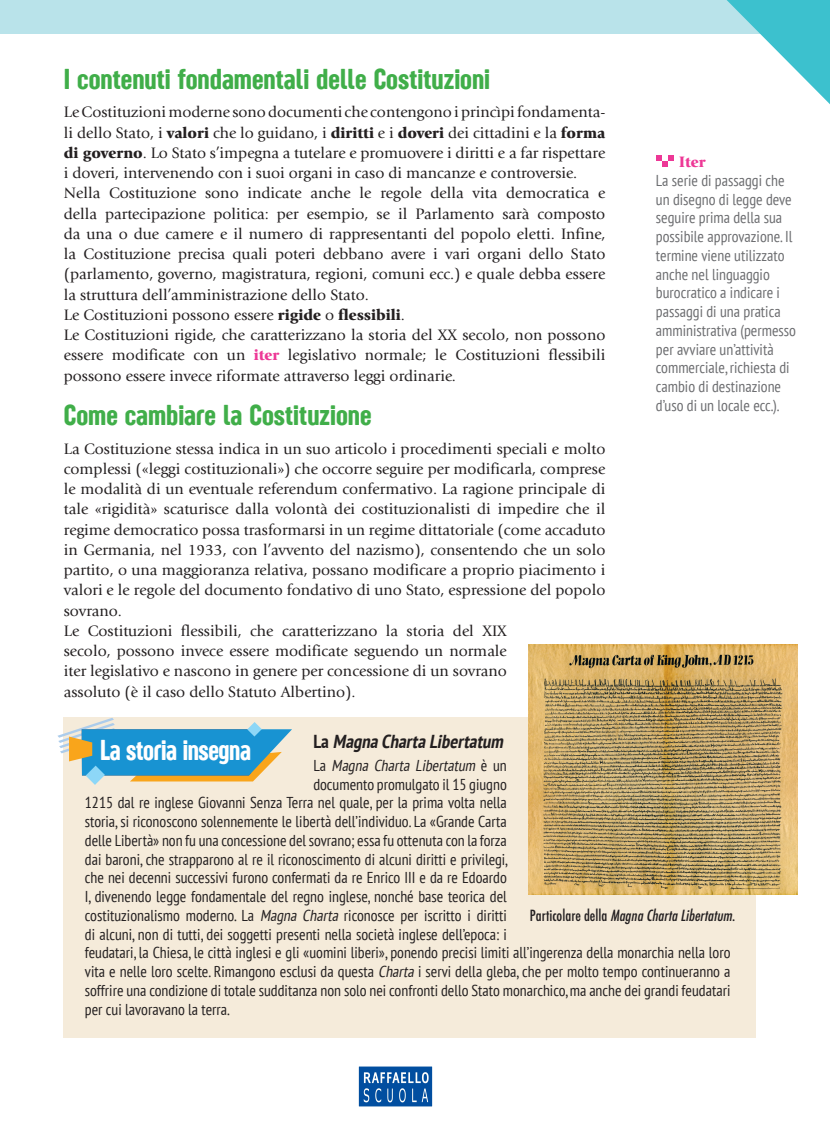
<style>
.page{position:relative;width:830px;height:1127px;background:#fff}
.page>*{position:absolute;margin:0;border:0;box-sizing:border-box;transform-origin:0 0}
.Sottotitolo_paragraf{font:30px "Sugo Pro Classic Trial";color:#40ae49}
.Titolo_Unita{font:30px "Sugo Pro Classic Trial";letter-spacing:-.015em;color:#fff;scale:.92 1}
.Testo_box_giustifica{font:italic 700 condensed 18.75px "PT Sans";color:#231f20}
.Testo{font:15.75px/20.2px "Giovanni";color:#231f20;text-align:justify}
.Testo_box_giustifica-2{font:condensed 15.75px "PT Sans";color:#231f20}
.Testo_glossario{font:condensed 15.75px/18.8px "PT Sans";color:#6c6d70}
.Testo_box_giustifica-3{font:italic condensed 15.75px "PT Sans";color:#231f20}
.Titolo_glossario{font:900 15.75px "Giovanni";color:#ed3896}
.Testo_dida{font:italic 500 condensed 15px "Futura";color:#231f20}
.s1{font-weight:900}
.s2{font-weight:900;color:#ed3896}
.s3{font-style:normal}
.s4{font-style:italic}
</style>
<div class="page">
<hr style="left:0;top:0;width:1px;height:34px;background:#b9e3ea">
<div style="left:1px;top:0;width:828px;height:34px;background:#b9e3ea"></div>
<svg style="left:656px;top:155px;width:17px;height:12px"></svg>
<div style="left:64px;top:717px;width:691px;height:320px;background:#f5ebda"></div>
<svg style="left:57px;top:718px;width:235px;height:67px"></svg>
<img style="left:528px;top:645px;width:269px;height:250px">
<svg style="left:727px;top:0;width:103px;height:104px"></svg>
<img style="left:358px;top:1066px;width:75px;height:41px">
<p class="Sottotitolo_paragraf" style="left:64px;top:61px;width:427px">I contenuti fondamentali delle Costituzioni</p>
<p class="Testo" style="left:64px;top:102px;width:542px">Le Costituzioni moderne sono documenti che contengono i princìpi fondamenta&shy;li dello Stato, i <span class="s1">valori</span> che lo guidano, i <span class="s1">diritti</span> e i <span class="s1">doveri</span> dei cittadini e la <span class="s1">forma di governo</span>. Lo Stato s’impegna a tutelare e promuovere i diritti e a far rispettare i doveri, intervenendo con i suoi organi in caso di mancanze e controversie.</p>
<p class="Testo" style="left:64px;top:183px;width:543px">Nella Costituzione sono indicate anche le regole della vita democratica e della partecipazione politica: per esempio, se il Parlamento sarà composto da una o due camere e il numero di rappresentanti del popolo eletti. Infine, la Costituzione precisa quali poteri debbano avere i vari organi dello Stato (parlamento, governo, magistratura, regioni, comuni ecc.) e quale debba essere la struttura dell’amministrazione dello Stato.</p>
<p class="Testo" style="left:64px;top:305px;width:342px">Le Costituzioni possono essere <span class="s1">rigide</span> o <span class="s1">flessibili</span>.</p>
<p class="Testo" style="left:64px;top:325px;width:543px">Le Costituzioni rigide, che caratterizzano la storia del XX secolo, non possono essere modificate con un <span class="s2">iter</span> legislativo normale; le Costituzioni flessibili possono essere invece riformate attraverso leggi ordinarie.</p>
<p class="Sottotitolo_paragraf" style="left:64px;top:398px;width:309px">Come cambiare la Costituzione</p>
<p class="Testo" style="left:64px;top:438px;width:543px">La Costituzione stessa indica in un suo articolo i procedimenti speciali e molto complessi («leggi costituzionali») che occorre seguire per modificarla, comprese le modalità di un eventuale referendum confermativo. La ragione principale di tale «rigidità» scaturisce dalla volontà dei costituzionalisti di impedire che il regime democratico possa trasformarsi in un regime dittatoriale (come accaduto in Germania, nel 1933, con l’avvento del nazismo), consentendo che un solo partito, o una maggioranza relativa, possano modificare a proprio piacimento i valori e le regole del documento fondativo di uno Stato, espressione del popolo sovrano.</p>
<p class="Testo" style="left:64px;top:621px;width:444px">Le Costituzioni flessibili, che caratterizzano la storia del XIX secolo, possono invece essere modificate seguendo un normale iter legislativo e nascono in genere per concessione di un sovrano assoluto (è il caso dello Statuto Albertino).</p>
<p class="Titolo_glossario" style="left:679px;top:152px;width:28px">Iter</p>
<p class="Testo_glossario" style="left:655px;top:170px;width:141px">La serie di passaggi che un disegno di legge deve seguire prima della sua possibile approvazione. Il termine viene utilizzato anche nel linguaggio burocratico a indicare i passaggi di una pratica amministrativa (permesso per avviare un’attività commerciale, richiesta di cambio di destinazione d’uso di un locale ecc.).</p>
<p class="Testo_box_giustifica" style="left:313px;top:729px;width:195px"><span class="s3">L a</span> MagnaChartaLibertatum</p>
<p class="Testo_box_giustifica-3" style="left:313px;top:755px;width:195px"><span class="s3">L a</span> Magna Charta Libertatum <span class="s3">è u n</span></p>
<p class="Testo_box_giustifica-2" style="left:313px;top:774px;width:195px">documento promulgato il 15 giugno</p>
<p class="Testo_box_giustifica-2" style="left:85px;top:792px;width:423px">1215 dal re inglese Giovanni Senza Terra nel quale, per la prima volta nella</p>
<p class="Testo_box_giustifica-2" style="left:85px;top:811px;width:423px">storia, si riconoscono solennemente le libertà dell’individuo. La «Grande Carta</p>
<p class="Testo_box_giustifica-2" style="left:85px;top:830px;width:423px">delle Libertà» non fu una concessione del sovrano; essa fu ottenuta con la forza</p>
<p class="Testo_box_giustifica-2" style="left:85px;top:849px;width:424px">dai baroni, che strapparono al re il riconoscimento di alcuni diritti e privilegi,</p>
<p class="Testo_box_giustifica-2" style="left:85px;top:867px;width:423px">che nei decenni successivi furono confermati da re Enrico III e da re Edoardo</p>
<p class="Testo_box_giustifica-2" style="left:85px;top:886px;width:423px">I, divenendo legge fondamentale del regno inglese, nonché base teorica del</p>
<p class="Testo_box_giustifica-2" style="left:85px;top:905px;width:423px">costituzionalismo moderno. La <span class="s4">Magna Charta</span> riconosce per iscritto i diritti</p>
<p class="Testo_box_giustifica-2" style="left:85px;top:924px;width:423px">di alcuni, non di tutti, dei soggetti presenti nella società inglese dell’epoca: i</p>
<p class="Testo_box_giustifica-2" style="left:85px;top:942px;width:646px">feudatari, la Chiesa, le città inglesi e gli «uomini liberi», ponendo precisi limiti all’ingerenza della monarchia nella loro</p>
<p class="Testo_box_giustifica-2" style="left:85px;top:961px;width:646px">vita e nelle loro scelte. Rimangono esclusi da questa <span class="s4">Charta</span>i servi della gleba, che per molto tempo continueranno a</p>
<p class="Testo_box_giustifica-2" style="left:85px;top:980px;width:646px">soffrire una condizione di totale sudditanza non solo nei confronti dello Stato monarchico, ma anche dei grandi feudatari</p>
<p class="Testo_box_giustifica-2" style="left:85px;top:999px;width:146px">per cui lavoravano la terra.</p>
<p class="Titolo_Unita" style="left:100px;top:732px;width:165px">La storia insegna</p>
<p class="Testo_dida" style="left:529px;top:905px;width:207px"><span class="s3">P a r t i c o l a r e d e l l a</span> MagnaChartaLibertatum<span class="s3">.</span></p>
</div>
